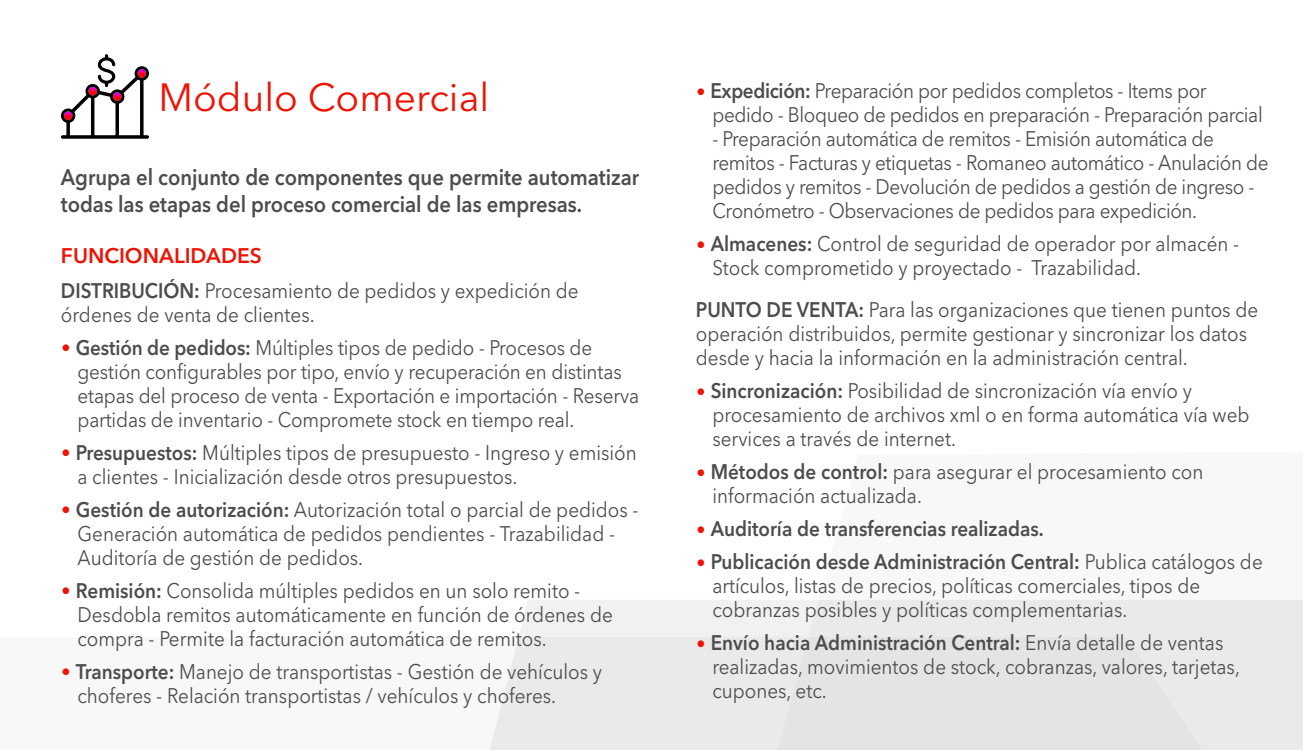
<style>
.page{position:relative;width:1303px;height:750px;background:#fff}
.page>*{position:absolute;margin:0;border:0;box-sizing:border-box;transform-origin:0 0}
.t1{font:39px "Avenir Next LT Pro";color:#ef1305}
.t2{font:600 22.5px/27px "Avenir Next LT Pro";color:#4d4d4d;scale:.9 1}
.t3{font:21px/24px "Avenir Next LT Pro";color:#4d4d4d;scale:.9 1}
.t4{font:21px/24px "Avenir Next LT Pro";letter-spacing:-.02em;color:#4d4d4d;scale:.9 1}
.t5{font:600 21px "Avenir Next LT Pro";color:#4d4d4d;scale:.9 1}
.s1{font-weight:600;color:#ef1305}
.s2{font-weight:600}
.s3{color:#ef1305}
</style>
<div class="page">
<div style="left:519px;top:600px;width:258px;height:37px;background:#f1f1f1"></div>
<div style="left:489px;top:637px;width:288px;height:113px;background:#eaeaea"></div>
<div style="left:777px;top:600px;width:525px;height:150px;background:#e4e4e4"></div>
<svg style="left:61px;top:54px;width:88px;height:85px"></svg>
<h1 class="t1" style="left:158px;top:74px;width:332px">Módulo Comercial</h1>
<p class="t2" style="left:61px;top:164px;width:644px">Agrupa el conjunto de componentes que permite automatizar todas las etapas del proceso comercial de las empresas.</p>
<p class="t3" style="left:61px;top:239px;width:576px;line-height:34.5px"><span class="s1">FUNCIONALIDADES<br></span><span class="s2">DISTRIBUCIÓN:</span> Procesamiento de pedidos y expedición de</p>
<p class="t3" style="left:61px;top:302px;width:283px">órdenes de venta de clientes.</p>
<p class="t3" style="left:77px;top:335px;width:626px;text-indent:-17px"><span class="s3">•</span> <span class="s2">Gestión de pedidos:</span> Múltiples tipos de pedido - Procesos de gestión configurables por tipo, envío y recuperación en distintas etapas del proceso de venta - Exportación e importación - Reserva partidas de inventario - Compromete stock en tiempo real.</p>
<p class="t3" style="left:77px;top:440px;width:623px;text-indent:-17px"><span class="s3">•</span> <span class="s2">Presupuestos:</span> Múltiples tipos de presupuesto - Ingreso y emisión a clientes - Inicialización desde otros presupuestos.</p>
<p class="t3" style="left:77px;top:497px;width:625px;text-indent:-17px"><span class="s3">•</span> <span class="s2">Gestión de autorización:</span> Autorización total o parcial de pedidos -<br>Generación automática de pedidos pendientes - Trazabilidad -<br>Auditoría de gestión de pedidos.</p>
<p class="t3" style="left:77px;top:578px;width:596px;text-indent:-17px"><span class="s3">•</span> <span class="s2">Remisión:</span> Consolida múltiples pedidos en un solo remito -<br>Desdobla remitos automáticamente en función de órdenes de compra - Permite la facturación automática de remitos.</p>
<p class="t3" style="left:77px;top:659px;width:584px;text-indent:-17px"><span class="s3">•</span> <span class="s2">Transporte:</span> Manejo de transportistas - Gestión de vehículos y choferes - Relación transportistas / vehículos y choferes.</p>
<p class="t4" style="left:712px;top:79px;width:613px;text-indent:-17px"><span class="s3">•</span> <span class="s2">Expedición:</span> Preparación por pedidos completos - Items por pedido - Bloqueo de pedidos en preparación - Preparación parcial</p>
<p class="t4" style="left:712px;top:127px;width:619px">- Preparación automática de remitos - Emisión automática de remitos - Facturas y etiquetas - Romaneo automático - Anulación de pedidos y remitos - Devolución de pedidos a gestión de ingreso - Cronómetro - Observaciones de pedidos para expedición.</p>
<p class="t3" style="left:712px;top:232px;width:587px;text-indent:-17px"><span class="s3">•</span> <span class="s2">Almacenes:</span> Control de seguridad de operador por almacén -<br>Stock comprometido y proyectado - Trazabilidad.</p>
<p class="t3" style="left:696px;top:298px;width:626px"><span class="s2">PUNTO DE VENTA:</span> Para las organizaciones que tienen puntos de operación distribuidos, permite gestionar y sincronizar los datos desde y hacia la información en la administración central.</p>
<p class="t3" style="left:712px;top:379px;width:598px;text-indent:-17px"><span class="s3">•</span> <span class="s2">Sincronización:</span> Posibilidad de sincronización vía envío y procesamiento de archivos xml o en forma automática vía web services a través de internet.</p>
<p class="t3" style="left:712px;top:460px;width:547px;text-indent:-17px"><span class="s3">•</span> <span class="s2">Métodos de control:</span> para asegurar el procesamiento con información actualizada.</p>
<p class="t5" style="left:696px;top:516px;width:388px"><span class="s3">•</span> Auditoría de transferencias realizadas.</p>
<p class="t3" style="left:712px;top:550px;width:613px;text-indent:-17px"><span class="s3">•</span> <span class="s2">Publicación desde Administración Central:</span> Publica catálogos de artículos, listas de precios, políticas comerciales, tipos de cobranzas posibles y políticas complementarias.</p>
<p class="t3" style="left:712px;top:631px;width:587px;text-indent:-17px"><span class="s3">•</span> <span class="s2">Envío hacia Administración Central:</span> Envía detalle de ventas realizadas, movimientos de stock, cobranzas, valores, tarjetas, cupones, etc.</p>
</div>
